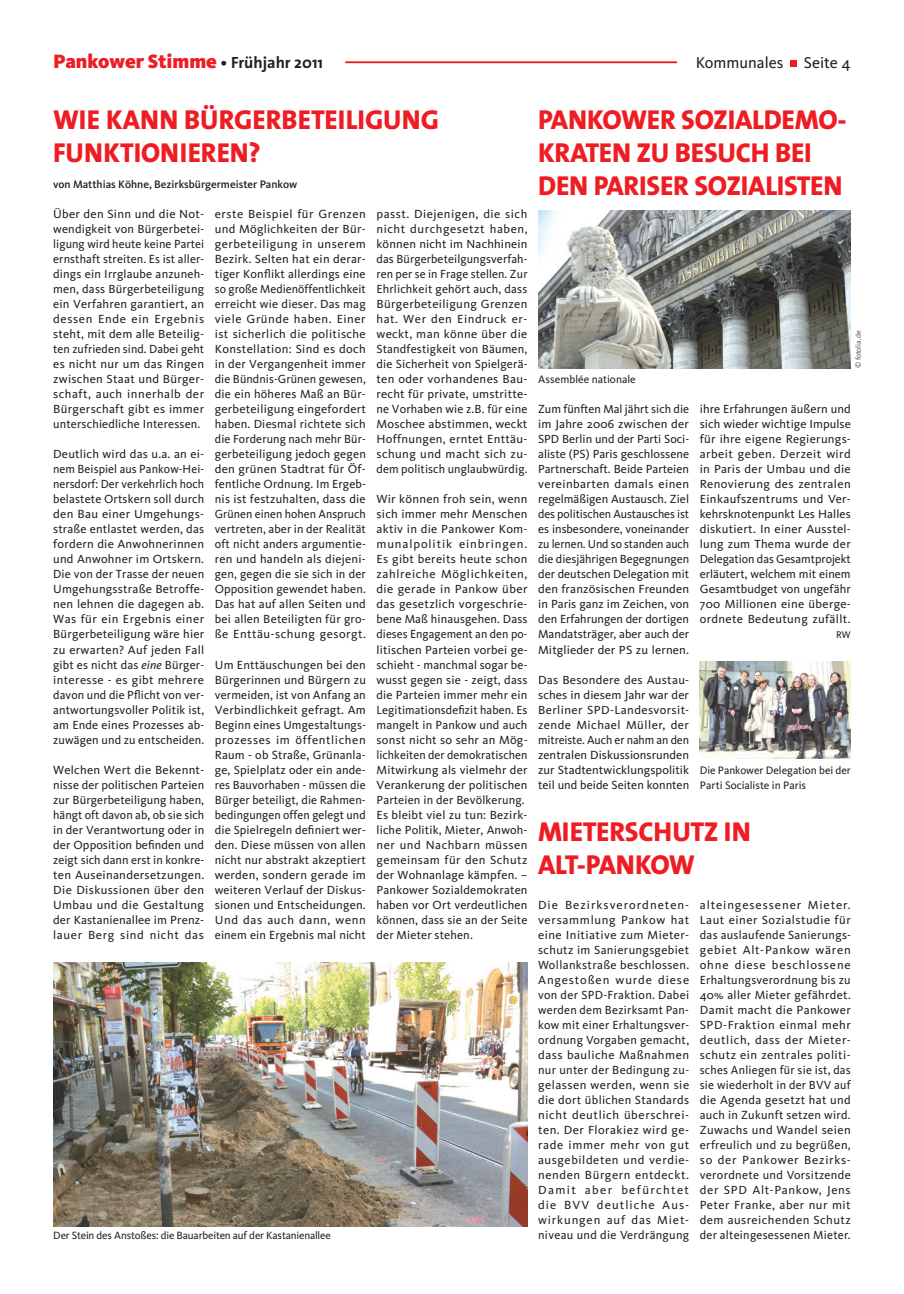
<style>
.page{position:relative;width:904px;height:1294px;background:#fff}
.page>*{position:absolute;margin:0;border:0;box-sizing:border-box;transform-origin:0 0}
.t1{font:800 27.5px/33px "The Sans";letter-spacing:-.01em;color:#ee1d23}
.t2{font:900 20px "Kievit";color:#ee1d23}
.t3{font:16.25px "Kievit";color:#231f20}
.t4{font:12.25px/15px "Kievit";letter-spacing:.015em;color:#231f20;text-align:justify}
.t5{font:11.25px/15px "Kievit";color:#231f20}
.t6{font:500 11.25px "Kievit";color:#231f20}
.t7{font:11px "Kievit";letter-spacing:-.015em;color:#231f20}
.t8{font:10px "Kievit";color:#231f20}
.t9{font:7.5px "Kievit";letter-spacing:-.005em;color:#57585a}
.s1{font-family:"The Sans";font-weight:700;font-size:16.25px;color:#231f20}
.s2{font-style:italic}
</style>
<div class="page">
<hr style="left:345px;top:61px;width:332px;height:2px;background:#ee1d23">
<svg style="left:790px;top:60px;width:6px;height:6px"></svg>
<img style="left:53px;top:962px;width:474px;height:264px">
<img style="left:699px;top:661px;width:151px;height:97px">
<img style="left:538px;top:210px;width:312px;height:158px">
<h2 class="t2" style="left:53px;top:49px;width:271px">Pankower Stimme <span class="s1">• Frühjahr 2011</span></h2>
<h3 class="t3" style="left:695px;top:54px;width:89px">Kommunales</h3>
<h3 class="t3" style="left:803px;top:54px;width:48px">Seite 4</h3>
<h1 class="t1" style="left:53px;top:102px;width:387px">WIE KANN BÜRGERBETEILIGUNG<br>FUNKTIONIEREN?</h1>
<p class="t6" style="left:53px;top:178px;width:245px">von Matthias Köhne, Bezirksbürgermeister Pankow</p>
<p class="t4" style="left:53px;top:207px;width:153px">Über den Sinn und die Not&shy;wendigkeit von Bürgerbetei&shy;ligung wird heute keine Partei ernsthaft streiten. Es ist aller&shy;dings ein Irrglaube anzuneh&shy;men, dass Bürgerbeteiligung ein Verfahren garantiert, an dessen Ende ein Ergebnis steht, mit dem alle Beteilig&shy;ten zufrieden sind. Dabei geht es nicht nur um das Ringen zwischen Staat und Bürger&shy;schaft, auch innerhalb der Bürgerschaft gibt es immer unterschiedliche Interessen.</p>
<p class="t4" style="left:53px;top:447px;width:153px">Deutlich wird das u.a. an ei&shy;nem Beispiel aus Pankow-Hei&shy;nersdorf: Der verkehrlich hoch belastete Ortskern soll durch den Bau einer Umgehungs&shy;straße entlastet werden, das fordern die Anwohnerinnen und Anwohner im Ortskern.<br>Die von der Trasse der neuen Umgehungsstraße Betroffe&shy;nen lehnen die dagegen ab.<br>Was für ein Ergebnis einer Bürgerbeteiligung wäre hier zu erwarten? Auf jeden Fall gibt es nicht das <span class="s2">eine</span> Bürger&shy;interesse - es gibt mehrere davon und die Pflicht von ver&shy;antwortungsvoller Politik ist, am Ende eines Prozesses ab&shy;zuwägen und zu entscheiden.</p>
<p class="t4" style="left:53px;top:762px;width:153px">Welchen Wert die Bekennt&shy;nisse der politischen Parteien zur Bürgerbeteiligung haben, hängt oft davon ab, ob sie sich in der Verantwortung oder in der Opposition befinden und zeigt sich dann erst in konkre&shy;ten Auseinandersetzungen.<br>Die Diskussionen über den Umbau und die Gestaltung der Kastanienallee im Prenz&shy;lauer Berg sind nicht das</p>
<p class="t4" style="left:215px;top:207px;width:153px">erste Beispiel für Grenzen und Möglichkeiten der Bür&shy;gerbeteiligung in unserem Bezirk. Selten hat ein derar&shy;tiger Konflikt allerdings eine so große Medienöffentlichkeit erreicht wie dieser. Das mag viele Gründe haben. Einer ist sicherlich die politische Konstellation: Sind es doch in der Vergangenheit immer die Bündnis-Grünen gewesen, die ein höheres Maß an Bür&shy;gerbeteiligung eingefordert haben. Diesmal richtete sich die Forderung nach mehr Bür&shy;gerbeteiligung jedoch gegen den grünen Stadtrat für Öf&shy;fentliche Ordnung. Im Ergeb&shy;nis ist festzuhalten, dass die Grünen einen hohen Anspruch vertreten, aber in der Realität oft nicht anders argumentie&shy;ren und handeln als diejeni&shy;gen, gegen die sie sich in der Opposition gewendet haben.<br>Das hat auf allen Seiten und bei allen Beteiligten für gro&shy;ße Enttäu-schung gesorgt.</p>
<p class="t4" style="left:215px;top:657px;width:153px">Um Enttäuschungen bei den Bürgerinnen und Bürgern zu vermeiden, ist von Anfang an Verbindlichkeit gefragt. Am Beginn eines Umgestaltungs&shy;prozesses im öffentlichen Raum - ob Straße, Grünanla&shy;ge, Spielplatz oder ein ande&shy;res Bauvorhaben - müssen die Bürger beteiligt, die Rahmen&shy;bedingungen offen gelegt und die Spielregeln definiert wer&shy;den. Diese müssen von allen nicht nur abstrakt akzeptiert werden, sondern gerade im weiteren Verlauf der Diskus&shy;sionen und Entscheidungen.<br>Und das auch dann, wenn einem ein Ergebnis mal nicht</p>
<p class="t4" style="left:376px;top:207px;width:153px">passt. Diejenigen, die sich nicht durchgesetzt haben, können nicht im Nachhinein das Bürgerbeteilgungsverfah&shy;ren per se in Frage stellen. Zur Ehrlichkeit gehört auch, dass Bürgerbeteiligung Grenzen hat. Wer den Eindruck er&shy;weckt, man könne über die Standfestigkeit von Bäumen, die Sicherheit von Spielgerä&shy;ten oder vorhandenes Bau&shy;recht für private, umstritte&shy;ne Vorhaben wie z.B. für eine Moschee abstimmen, weckt Hoffnungen, erntet Enttäu&shy;schung und macht sich zu&shy;dem politisch unglaubwürdig.</p>
<p class="t4" style="left:376px;top:492px;width:153px;text-align:left">Wir können froh sein, wenn sich immer mehr Menschen aktiv in die Pankower Kom&shy;munalpolitik einbringen.<br>Es gibt bereits heute schon zahlreiche Möglichkeiten, die gerade in Pankow über das gesetzlich vorgeschrie&shy;bene Maß hinausgehen. Dass dieses Engagement an den po&shy;litischen Parteien vorbei ge&shy;schieht - manchmal sogar be&shy;wusst gegen sie - zeigt, dass die Parteien immer mehr ein<br>Legitimationsdefizit haben. Es mangelt in Pankow und auch sonst nicht so sehr an Mög&shy;lichkeiten der demokratischen<br>Mitwirkung als vielmehr der<br>Verankerung der politischen<br>Parteien in der Bevölkerung.<br>Es bleibt viel zu tun: Bezirk&shy;liche Politik, Mieter, Anwoh&shy;ner und Nachbarn müssen gemeinsam für den Schutz der Wohnanlage kämpfen. –<br>Pankower Sozialdemokraten haben vor Ort verdeutlichen können, dass sie an der Seite der Mieter stehen.</p>
<p class="t7" style="left:53px;top:1228px;width:279px">Der Stein des Anstoßes: die Bauarbeiten auf der Kastanienallee</p>
<h1 class="t1" style="left:538px;top:102px;width:310px">PANKOWER SOZIALDEMO-<br>KRATEN ZU BESUCH BEI<br>DEN PARISER SOZIALISTEN</h1>
<p class="t5" style="left:538px;top:372px;width:99px">Assemblée nationale</p>
<p class="t9" style="left:854px;top:368px;width:39px;rotate:-90deg">© fotolia.de</p>
<p class="t4" style="left:538px;top:402px;width:153px">Zum fünften Mal jährt sich die im Jahre 2006 zwischen der SPD Berlin und der Parti Soci&shy;aliste (PS) Paris geschlossene Partnerschaft. Beide Parteien vereinbarten damals einen regelmäßigen Austausch. Ziel des politischen Austausches ist es insbesondere, voneinander zu lernen. Und so standen auch die diesjährigen Begegnungen der deutschen Delegation mit den französischen Freunden in Paris ganz im Zeichen, von den Erfahrungen der dortigen Mandatsträger, aber auch der Mitglieder der PS zu lernen.</p>
<p class="t4" style="left:538px;top:672px;width:153px">Das Besondere des Austau&shy;sches in diesem Jahr war der Berliner SPD-Landesvorsit&shy;zende Michael Müller, der mitreiste. Auch er nahm an den zentralen Diskussionsrunden zur Stadtentwicklungspolitik teil und beide Seiten konnten</p>
<p class="t4" style="left:699px;top:402px;width:153px">ihre Erfahrungen äußern und sich wieder wichtige Impulse für ihre eigene Regierungs&shy;arbeit geben. Derzeit wird in Paris der Umbau und die Renovierung des zentralen Einkaufszentrums und Ver&shy;kehrsknotenpunkt Les Halles diskutiert. In einer Ausstel&shy;lung zum Thema wurde der Delegation das Gesamtprojekt erläutert, welchem mit einem Gesamtbudget von ungefähr 700 Millionen eine überge&shy;ordnete Bedeutung zufällt.</p>
<p class="t8" style="left:836px;top:629px;width:16px">RW</p>
<p class="t5" style="left:699px;top:762px;width:152px">Die Pankower Delegation bei der<br>Parti Socialiste in Paris</p>
<h1 class="t1" style="left:538px;top:814px;width:214px">MIETERSCHUTZ IN<br>ALT-PANKOW</h1>
<p class="t4" style="left:538px;top:897px;width:153px">Die Bezirksverordneten&shy;versammlung Pankow hat eine Initiative zum Mieter&shy;schutz im Sanierungsgebiet Wollankstraße beschlossen.<br>Angestoßen wurde diese von der SPD-Fraktion. Dabei werden dem Bezirksamt Pan&shy;kow mit einer Erhaltungsver&shy;ordnung Vorgaben gemacht, dass bauliche Maßnahmen nur unter der Bedingung zu&shy;gelassen werden, wenn sie die dort üblichen Standards nicht deutlich überschrei&shy;ten. Der Florakiez wird ge&shy;rade immer mehr von gut ausgebildeten und verdie&shy;nenden Bürgern entdeckt.<br>Damit aber befürchtet die BVV deutliche Aus&shy;wirkungen auf das Miet&shy;niveau und die Verdrängung</p>
<p class="t4" style="left:699px;top:897px;width:153px">alteingesessener Mieter.<br>Laut einer Sozialstudie für das auslaufende Sanierungs&shy;gebiet Alt-Pankow wären ohne diese beschlossene Erhaltungsverordnung bis zu 40% aller Mieter gefährdet.<br>Damit macht die Pankower SPD-Fraktion einmal mehr deutlich, dass der Mieter&shy;schutz ein zentrales politi&shy;sches Anliegen für sie ist, das sie wiederholt in der BVV auf die Agenda gesetzt hat und auch in Zukunft setzen wird.<br>Zuwachs und Wandel seien erfreulich und zu begrüßen, so der Pankower Bezirks&shy;verordnete und Vorsitzende der SPD Alt-Pankow, Jens Peter Franke, aber nur mit dem ausreichenden Schutz der alteingesessenen Mieter.</p>
</div>
